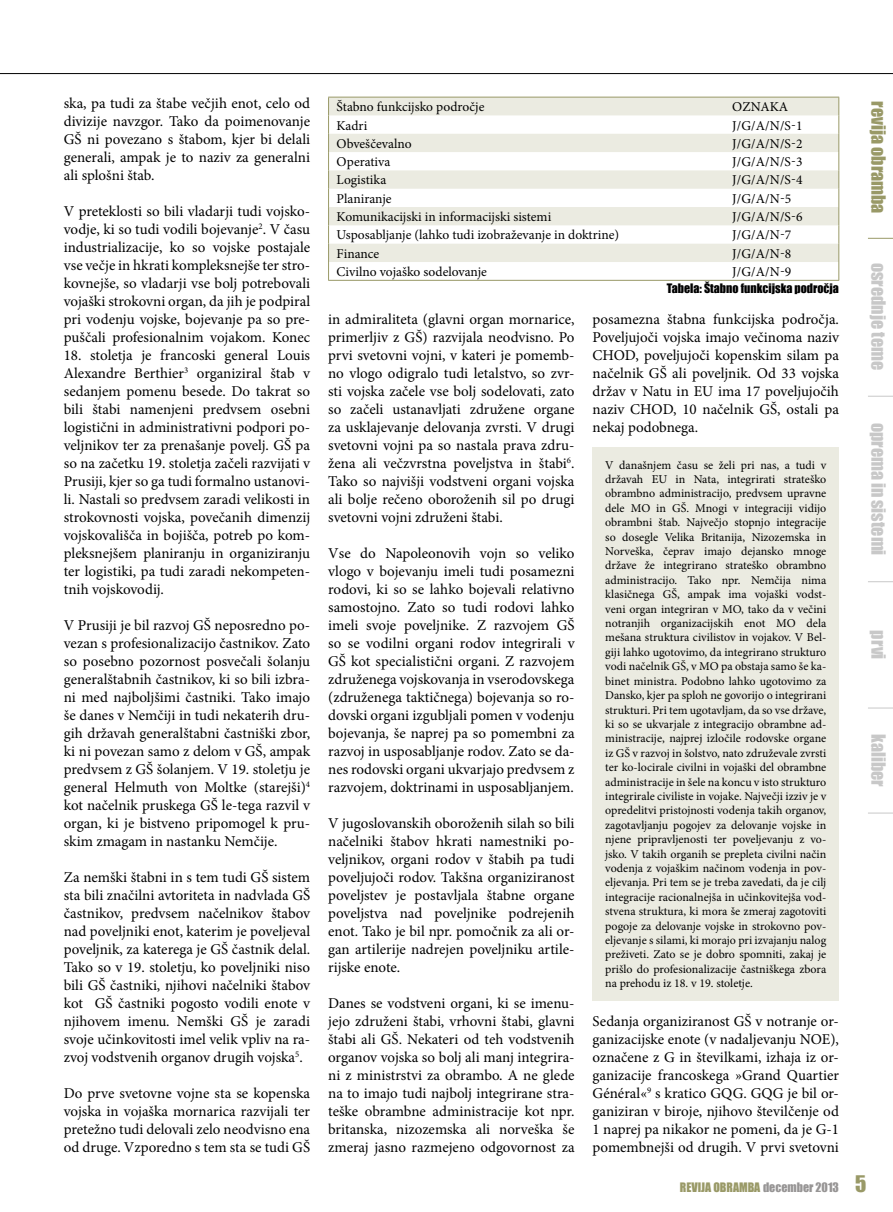
<style>
.page{position:relative;width:893px;height:1212px;background:#fff}
.page>*{position:absolute;margin:0;border:0;box-sizing:border-box;transform-origin:0 0}
.t1{font:18px "Impact";color:#c8c8c8}
.t2{font:18px "Impact";color:#999967}
.t3{font:15px/18px "Minion Pro";color:#000;text-align:justify}
.t4{font:13.5px "Minion Pro";color:#000}
.t5{font:12px/14.4px "Minion Pro";color:#000;text-align:justify}
.t6{font:12px "Impact";color:#000}
.t7{font:12px "Impact";color:#999967}
.s1{color:#979595}
.s2{font-size:21px}
</style>
<div class="page">
<hr style="left:0;top:73px;width:893px;height:1px;background:#000">
<svg style="left:868px;top:238px;width:25px;height:1px"></svg>
<svg style="left:868px;top:396px;width:25px;height:1px"></svg>
<svg style="left:868px;top:581px;width:25px;height:1px"></svg>
<svg style="left:868px;top:813px;width:25px;height:1px"></svg>
<svg style="left:868px;top:708px;width:25px;height:1px"></svg>
<svg style="left:329px;top:98px;width:509px;height:164px;fill:#ebebe1"></svg>
<hr style="left:328px;top:97px;width:396px;height:1px;background:#999967">
<hr style="left:724px;top:97px;width:115px;height:1px;background:#999967">
<svg style="left:328px;top:97px;width:1px;height:183px"></svg>
<svg style="left:838px;top:97px;width:1px;height:183px"></svg>
<hr style="left:328px;top:280px;width:396px;height:1px;background:#999967">
<hr style="left:724px;top:280px;width:115px;height:1px;background:#999967">
<div style="left:593px;top:447px;width:246px;height:553px;background:#ebebe1"></div>
<p class="t3" style="left:64px;top:94px;width:248px">ska, pa tudi za štabe večjih enot, celo od divizije navzgor. Tako da poimenovanje GŠ ni povezano s štabom, kjer bi delali generali, ampak je to naziv za generalni ali splošni štab.</p>
<p class="t3" style="left:64px;top:202px;width:248px">V preteklosti so bili vladarji tudi vojsko&shy;vodje, ki so tudi vodili bojevanje<sup>2</sup>. V času industrializacije, ko so vojske postajale vse večje in hkrati kompleksnejše ter stro&shy;kovnejše, so vladarji vse bolj potrebovali vojaški strokovni organ, da jih je podpiral pri vodenju vojske, bojevanje pa so pre&shy;puščali profesionalnim vojakom. Konec</p>
<p class="t3" style="left:64px;top:346px;width:248px">18. stoletja je francoski general Louis Alexandre Berthier<sup>3</sup> organiziral štab v sedanjem pomenu besede. Do takrat so bili štabi namenjeni predvsem osebni logistični in administrativni podpori po&shy;veljnikov ter za prenašanje povelj. GŠ pa so na začetku 19. stoletja začeli razvijati v Prusiji, kjer so ga tudi formalno ustanovi&shy;li. Nastali so predvsem zaradi velikosti in strokovnosti vojska, povečanih dimenzij vojskovališča in bojišča, potreb po kom&shy;pleksnejšem planiranju in organiziranju ter logistiki, pa tudi zaradi nekompeten&shy;tnih vojskovodij.</p>
<p class="t3" style="left:64px;top:616px;width:248px">V Prusiji je bil razvoj GŠ neposredno po&shy;vezan s profesionalizacijo častnikov. Zato so posebno pozornost posvečali šolanju generalštabnih častnikov, ki so bili izbra&shy;ni med najboljšimi častniki. Tako imajo še danes v Nemčiji in tudi nekaterih dru&shy;gih državah generalštabni častniški zbor, ki ni povezan samo z delom v GŠ, ampak predvsem z GŠ šolanjem. V 19. stoletju je general Helmuth von Moltke (starejši)<sup>4 </sup>kot načelnik pruskega GŠ le-tega razvil v organ, ki je bistveno pripomogel k pru&shy;skim zmagam in nastanku Nemčije.</p>
<p class="t3" style="left:64px;top:868px;width:248px">Za nemški štabni in s tem tudi GŠ sistem sta bili značilni avtoriteta in nadvlada GŠ častnikov, predvsem načelnikov štabov nad poveljniki enot, katerim je poveljeval poveljnik, za katerega je GŠ častnik delal.<br>Tako so v 19. stoletju, ko poveljniki niso bili GŠ častniki, njihovi načelniki štabov kot GŠ častniki pogosto vodili enote v njihovem imenu. Nemški GŠ je zaradi svoje učinkovitosti imel velik vpliv na ra&shy;zvoj vodstvenih organov drugih vojska<sup>5</sup>.</p>
<p class="t3" style="left:64px;top:1084px;width:248px">Do prve svetovne vojne sta se kopenska vojska in vojaška mornarica razvijali ter pretežno tudi delovali zelo neodvisno ena od druge. Vzporedno s tem sta se tudi GŠ</p>
<p class="t4" style="left:337px;top:98px;width:149px">Štabno funkcijsko področje</p>
<p class="t4" style="left:732px;top:98px;width:21px">Oznaka</p>
<p class="t4" style="left:337px;top:116px;width:32px">Kadri</p>
<p class="t4" style="left:732px;top:116px;width:72px">J/G/A/N/S-1</p>
<p class="t4" style="left:337px;top:134px;width:77px">Obveščevalno</p>
<p class="t4" style="left:732px;top:134px;width:72px">J/G/A/N/S-2</p>
<p class="t4" style="left:337px;top:153px;width:55px">Operativa</p>
<p class="t4" style="left:732px;top:153px;width:72px">J/G/A/N/S-3</p>
<p class="t4" style="left:337px;top:171px;width:51px">Logistika</p>
<p class="t4" style="left:732px;top:171px;width:72px">J/G/A/N/S-4</p>
<p class="t4" style="left:337px;top:189px;width:56px">Planiranje</p>
<p class="t4" style="left:732px;top:189px;width:61px">J/G/A/N-5</p>
<p class="t4" style="left:337px;top:208px;width:216px">Komunikacijski in informacijski sistemi</p>
<p class="t4" style="left:732px;top:208px;width:72px">J/G/A/N/S-6</p>
<p class="t4" style="left:337px;top:226px;width:284px">Usposabljanje (lahko tudi izobraževanje in doktrine)</p>
<p class="t4" style="left:732px;top:226px;width:61px">J/G/A/N-7</p>
<p class="t4" style="left:337px;top:244px;width:44px">Finance</p>
<p class="t4" style="left:732px;top:244px;width:61px">J/G/A/N-8</p>
<p class="t4" style="left:337px;top:263px;width:152px">Civilno vojaško sodelovanje</p>
<p class="t4" style="left:732px;top:263px;width:61px">J/G/A/N-9</p>
<p class="t6" style="left:667px;top:279px;width:174px">Tabela: Štabno funkcijska področja</p>
<p class="t3" style="left:328px;top:310px;width:248px">in admiraliteta (glavni organ mornarice, primerljiv z GŠ) razvijala neodvisno. Po prvi svetovni vojni, v kateri je pomemb&shy;no vlogo odigralo tudi letalstvo, so zvr&shy;sti vojska začele vse bolj sodelovati, zato so začeli ustanavljati združene organe za usklajevanje delovanja zvrsti. V drugi svetovni vojni pa so nastala prava zdru&shy;žena ali večzvrstna poveljstva in štabi<sup>6</sup>.<br>Tako so najvišji vodstveni organi vojska ali bolje rečeno oboroženih sil po drugi svetovni vojni združeni štabi.</p>
<p class="t3" style="left:328px;top:544px;width:248px">Vse do Napoleonovih vojn so veliko vlogo v bojevanju imeli tudi posamezni rodovi, ki so se lahko bojevali relativno samostojno. Zato so tudi rodovi lahko imeli svoje poveljnike. Z razvojem GŠ so se vodilni organi rodov integrirali v GŠ kot specialistični organi. Z razvojem združenega vojskovanja in vserodovskega (združenega taktičnega) bojevanja so ro&shy;dovski organi izgubljali pomen v vodenju bojevanja, še naprej pa so pomembni za razvoj in usposabljanje rodov. Zato se da&shy;nes rodovski organi ukvarjajo predvsem z razvojem, doktrinami in usposabljanjem.</p>
<p class="t3" style="left:328px;top:814px;width:248px">V jugoslovanskih oboroženih silah so bili načelniki štabov hkrati namestniki po&shy;veljnikov, organi rodov v štabih pa tudi poveljujoči rodov. Takšna organiziranost poveljstev je postavljala štabne organe poveljstva nad poveljnike podrejenih enot. Tako je bil npr. pomočnik za ali or&shy;gan artilerije nadrejen poveljniku artile&shy;rijske enote.</p>
<p class="t3" style="left:328px;top:994px;width:248px">Danes se vodstveni organi, ki se imenu&shy;jejo združeni štabi, vrhovni štabi, glavni štabi ali GŠ. Nekateri od teh vodstvenih organov vojska so bolj ali manj integrira&shy;ni z ministrstvi za obrambo. A ne glede na to imajo tudi najbolj integrirane stra&shy;teške obrambne administracije kot npr. britanska, nizozemska ali norveška še zmeraj jasno razmejeno odgovornost za</p>
<p class="t3" style="left:593px;top:310px;width:248px">posamezna štabna funkcijska področja.<br>Poveljujoči vojska imajo večinoma naziv CHOD, poveljujoči kopenskim silam pa načelnik GŠ ali poveljnik. Od 33 vojska držav v Natu in EU ima 17 poveljujočih naziv CHOD, 10 načelnik GŠ, ostali pa nekaj podobnega.</p>
<p class="t5" style="left:605px;top:458px;width:223px">V današnjem času se želi pri nas, a tudi v državah EU in Nata, integrirati strateško obrambno administracijo, predvsem upravne dele MO in GŠ. Mnogi v integraciji vidijo obrambni štab. Največjo stopnjo integracije so dosegle Velika Britanija, Nizozemska in Norveška, čeprav imajo dejansko mnoge države že integrirano strateško obrambno administracijo. Tako npr. Nemčija nima klasičnega GŠ, ampak ima vojaški vodst&shy;veni organ integriran v MO, tako da v večini notranjih organizacijskih enot MO dela mešana struktura civilistov in vojakov. V Bel&shy;giji lahko ugotovimo, da integrirano strukturo vodi načelnik GŠ, v MO pa obstaja samo še ka&shy;binet ministra. Podobno lahko ugotovimo za Dansko, kjer pa sploh ne govorijo o integrirani strukturi. Pri tem ugotavljam, da so vse države, ki so se ukvarjale z integracijo obrambne ad&shy;ministracije, najprej izločile rodovske organe iz GŠ v razvoj in šolstvo, nato združevale zvrsti ter ko-locirale civilni in vojaški del obrambne administracije in šele na koncu v isto strukturo integrirale civiliste in vojake. Največji izziv je v opredelitvi pristojnosti vodenja takih organov, zagotavljanju pogojev za delovanje vojske in njene pripravljenosti ter poveljevanju z vo&shy;jsko. V takih organih se prepleta civilni način vodenja z vojaškim načinom vodenja in pov&shy;eljevanja. Pri tem se je treba zavedati, da je cilj integracije racionalnejša in učinkovitejša vod&shy;stvena struktura, ki mora še zmeraj zagotoviti pogoje za delovanje vojske in strokovno pov&shy;eljevanje s silami, ki morajo pri izvajanju nalog preživeti. Zato se je dobro spomniti, zakaj je prišlo do profesionalizacije častniškega zbora na prehodu iz 18. v 19. stoletje.</p>
<p class="t3" style="left:593px;top:1012px;width:248px">Sedanja organiziranost GŠ v notranje or&shy;ganizacijske enote (v nadaljevanju NOE), označene z G in številkami, izhaja iz or&shy;ganizacije francoskega »Grand Quartier Général«<sup>9</sup> s kratico GQG. GQG je bil or&shy;ganiziran v biroje, njihovo številčenje od 1 naprej pa nikakor ne pomeni, da je G-1 pomembnejši od drugih. V prvi svetovni</p>
<p class="t2" style="left:892px;top:101px;width:114px;rotate:90deg">revija obramba</p>
<p class="t1" style="left:892px;top:263px;width:109px;rotate:90deg">osrednje teme</p>
<p class="t1" style="left:892px;top:422px;width:134px;rotate:90deg">oprema in sistemi</p>
<p class="t1" style="left:892px;top:630px;width:30px;rotate:90deg">prvi</p>
<p class="t1" style="left:892px;top:734px;width:54px;rotate:90deg">kaliber</p>
<p class="t7" style="left:680px;top:1178px;width:188px">revija OBRAMBA <span class="s1">december 2013</span> <span class="s2">5</span></p>
</div>
